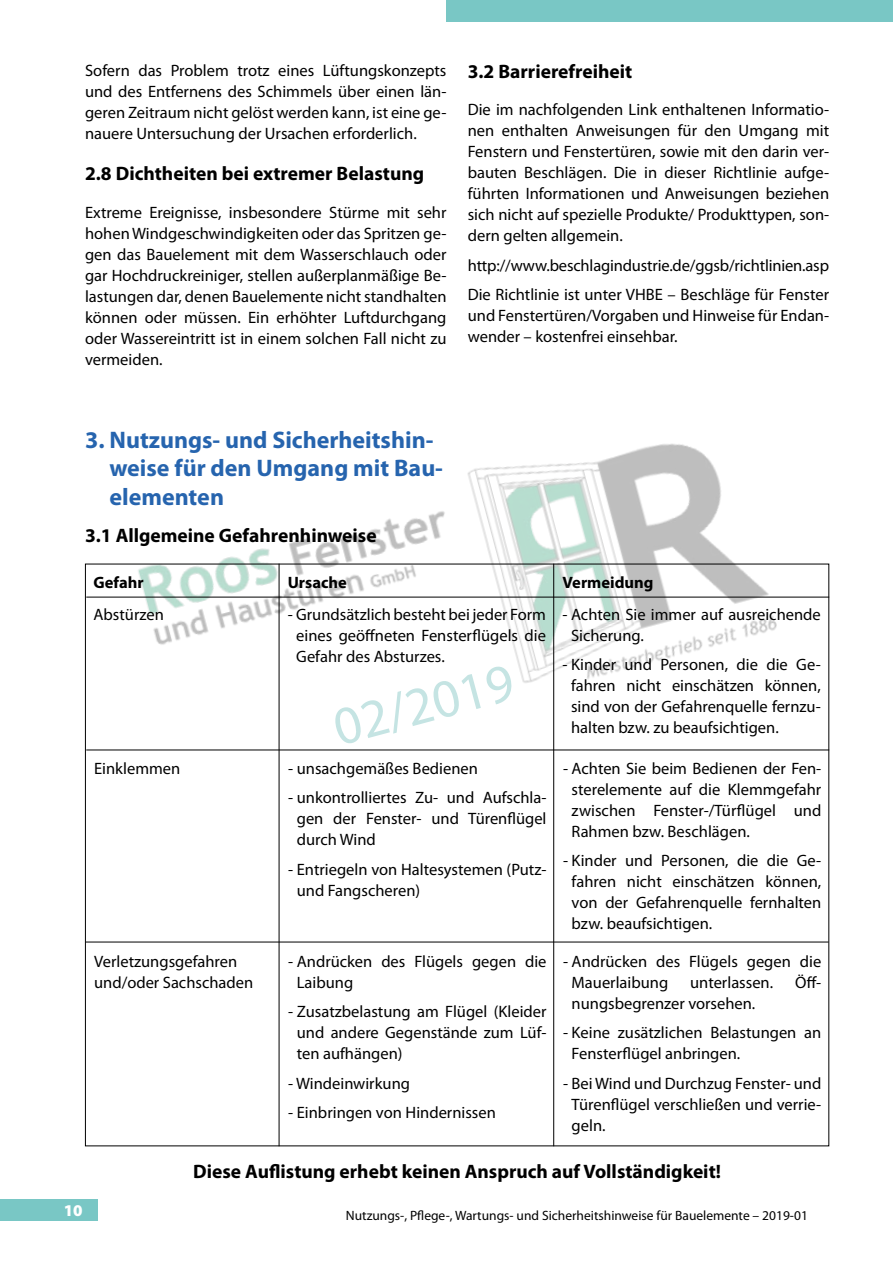
<style>
.page{position:relative;width:893px;height:1263px;background:#fff}
.page>*{position:absolute;margin:0;border:0;box-sizing:border-box;transform-origin:0 0}
.t1{font:54px "Myriad Pro";color:#c5e4e3}
.t2{font:700 24px/28.5px "Myriad Pro";color:#2664ae}
.t3{font:700 19.5px "Myriad Pro";color:#000}
.t4{font:16.5px/21px "Myriad Pro";color:#000;text-align:justify}
.t5{font:700 16.5px "Myriad Pro";color:#000}
.t6{font:900 16.5px "Myriad Pro";color:#fff}
.t7{font:13.5px "Myriad Pro";color:#000}
</style>
<div class="page">
<div style="left:446px;top:0;width:447px;height:21px;background:#79c7c5"></div>
<div style="left:0;top:1199px;width:98px;height:21px;background:#79c7c5"></div>
<img style="left:123px;top:443px;width:672px;height:352px">
<hr style="left:86px;top:597px;width:743px;height:1px;background:#000">
<hr style="left:86px;top:750px;width:743px;height:1px;background:#000">
<hr style="left:279px;top:564px;width:1px;height:582px;background:#000">
<hr style="left:553px;top:564px;width:1px;height:582px;background:#000">
<hr style="left:86px;top:942px;width:743px;height:1px;background:#000">
<p class="t4" style="left:85px;top:60px;width:363px">Sofern das Problem trotz eines Lüftungskonzepts und des Entfernens des Schimmels über einen län&shy;geren Zeitraum nicht gelöst werden kann, ist eine ge&shy;nauere Untersuchung der Ursachen erforderlich.</p>
<p class="t3" style="left:85px;top:161px;width:341px">2.8 Dichtheiten bei extremer Belastung</p>
<p class="t4" style="left:85px;top:202px;width:363px">Extreme Ereignisse, insbesondere Stürme mit sehr hohen Windgeschwindigkeiten oder das Spritzen ge&shy;gen das Bauelement mit dem Wasserschlauch oder gar Hochdruckreiniger, stellen außerplanmäßige Be&shy;lastungen dar, denen Bauelemente nicht standhalten können oder müssen. Ein erhöhter Luftdurchgang oder Wassereintritt ist in einem solchen Fall nicht zu vermeiden.</p>
<p class="t3" style="left:468px;top:59px;width:166px">3.2 Barrierefreiheit</p>
<p class="t4" style="left:468px;top:99px;width:363px">Die im nachfolgenden Link enthaltenen Informatio&shy;nen enthalten Anweisungen für den Umgang mit Fenstern und Fenstertüren, sowie mit den darin ver&shy;bauten Beschlägen. Die in dieser Richtlinie aufge&shy;führten Informationen und Anweisungen beziehen sich nicht auf spezielle Produkte/ Produkttypen, son&shy;dern gelten allgemein.</p>
<p class="t4" style="left:468px;top:250px;width:363px;line-height:29.5px">http://www.beschlagindustrie.de/ggsb/richtlinien.asp<br>Die Richtlinie ist unter VHBE – Beschläge für Fenster</p>
<p class="t4" style="left:468px;top:305px;width:363px">und Fenstertüren/Vorgaben und Hinweise für Endan&shy;wender – kostenfrei einsehbar.</p>
<h2 class="t2" style="left:109px;top:425px;width:335px;text-indent:-24px">3. Nutzungs- und Sicherheitshin&shy;weise für den Umgang mit Bau&shy;elementen</h2>
<p class="t3" style="left:85px;top:523px;width:293px">3.1 Allgemeine Gefahrenhinweise</p>
<p class="t5" style="left:94px;top:571px;width:52px">Gefahr</p>
<p class="t5" style="left:288px;top:571px;width:61px">Ursache</p>
<p class="t5" style="left:562px;top:571px;width:92px">Vermeidung</p>
<p class="t4" style="left:94px;top:603px;width:72px">Abstürzen</p>
<p class="t4" style="left:296px;top:603px;width:251px;text-indent:-9px">- Grundsätzlich besteht bei jeder Form eines geöffneten Fensterflügels die Gefahr des Absturzes.</p>
<p class="t4" style="left:571px;top:603px;width:251px;text-indent:-9px">- Achten Sie immer auf ausreichende<br>Sicherung.</p>
<p class="t4" style="left:571px;top:654px;width:251px;text-indent:-9px">- Kinder und Personen, die die Ge&shy;fahren nicht einschätzen können, sind von der Gefahrenquelle fernzu&shy;halten bzw. zu beaufsichtigen.</p>
<p class="t4" style="left:94px;top:757px;width:88px">Einklemmen</p>
<p class="t4" style="left:288px;top:757px;width:191px">- unsachgemäßes Bedienen</p>
<p class="t4" style="left:297px;top:787px;width:251px;text-indent:-9px">- unkontrolliertes Zu- und Aufschla&shy;gen der Fenster- und Türenflügel durch Wind</p>
<p class="t4" style="left:297px;top:858px;width:251px;text-indent:-9px">- Entriegeln von Haltesystemen (Putz&shy;und Fangscheren)</p>
<h1 class="t1" style="left:326px;top:696px;width:186px;rotate:-15deg">02/2019</h1>
<p class="t4" style="left:572px;top:757px;width:251px;text-indent:-9px">- Achten Sie beim Bedienen der Fen&shy;sterelemente auf die Klemmgefahr zwischen Fenster-/Türflügel und Rahmen bzw. Beschlägen.</p>
<p class="t4" style="left:572px;top:850px;width:251px;text-indent:-9px">- Kinder und Personen, die die Ge&shy;fahren nicht einschätzen können, von der Gefahrenquelle fernhalten bzw. beaufsichtigen.</p>
<p class="t4" style="left:94px;top:951px;width:161px">Verletzungsgefahren und/oder Sachschaden</p>
<p class="t4" style="left:297px;top:951px;width:251px;text-indent:-9px">- Andrücken des Flügels gegen die<br>Laibung</p>
<p class="t4" style="left:297px;top:1001px;width:251px;text-indent:-9px">- Zusatzbelastung am Flügel (Kleider und andere Gegenstände zum Lüf&shy;ten aufhängen)</p>
<p class="t4" style="left:288px;top:1073px;width:123px">- Windeinwirkung</p>
<p class="t4" style="left:288px;top:1102px;width:209px">- Einbringen von Hindernissen</p>
<p class="t4" style="left:572px;top:951px;width:251px;text-indent:-9px">- Andrücken des Flügels gegen die<br>Mauerlaibung</p>
<p class="t4" style="left:690px;top:972px;width:85px">unterlassen.</p>
<p class="t4" style="left:795px;top:972px;width:28px">Öff-</p>
<p class="t4" style="left:572px;top:993px;width:185px">nungsbegrenzer vorsehen.</p>
<p class="t4" style="left:572px;top:1022px;width:251px;text-indent:-9px">- Keine zusätzlichen Belastungen an<br>Fensterflügel anbringen.</p>
<p class="t4" style="left:572px;top:1073px;width:251px;text-indent:-9px">- Bei Wind und Durchzug Fenster- und Türenflügel verschließen und verrie&shy;geln.</p>
<p class="t6" style="left:64px;top:1199px;width:20px">10</p>
<p class="t3" style="left:193px;top:1158px;width:529px">Diese Auflistung erhebt keinen Anspruch auf Vollständigkeit!</p>
<p class="t7" style="left:346px;top:1207px;width:464px">Nutzungs-, Pflege-, Wartungs- und Sicherheitshinweise für Bauelemente – 2019-01</p>
</div>
